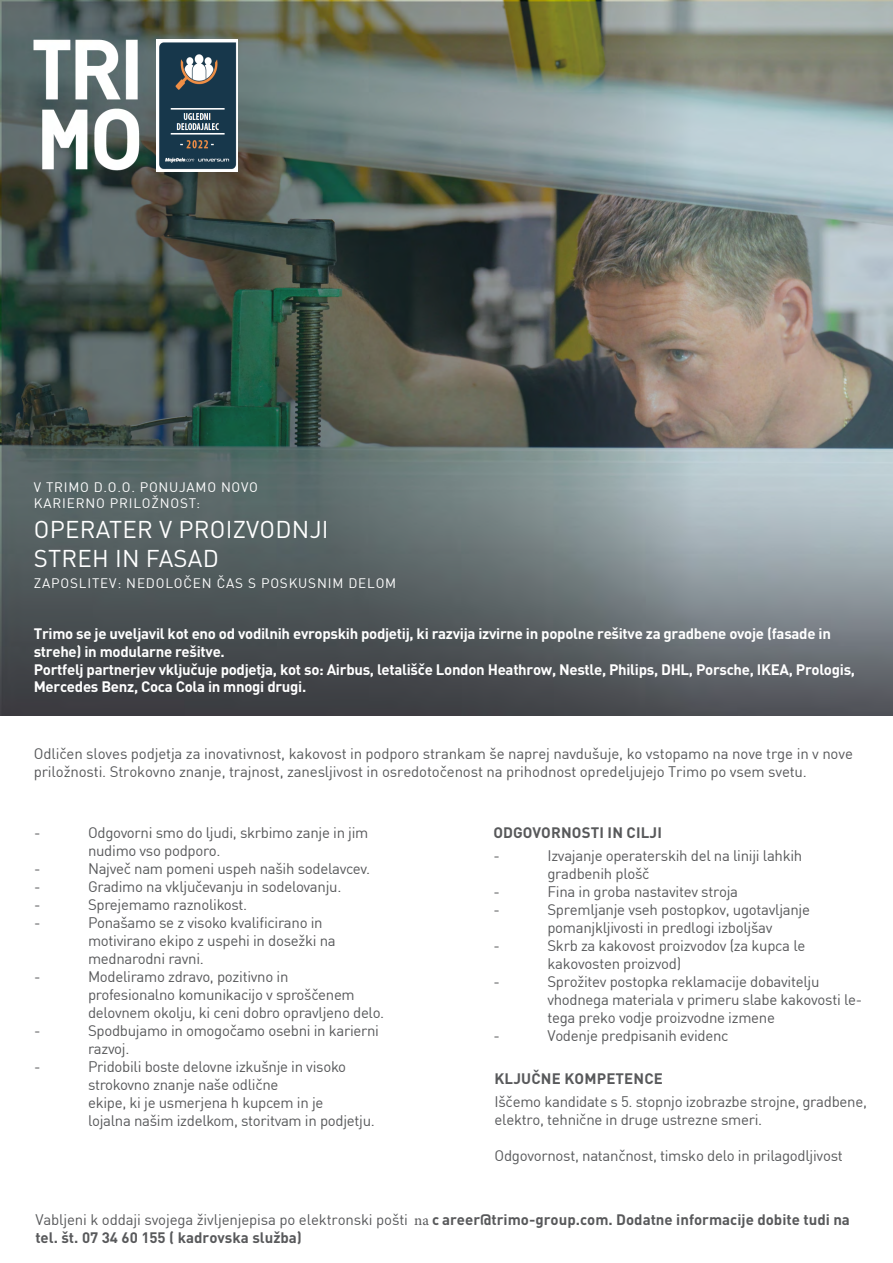
<style>
.page{position:relative;width:893px;height:1263px;background:#fff}
.page>*{position:absolute;margin:0;border:0;box-sizing:border-box;transform-origin:0 0}
.t1{font:24px/28.8px "DIN Pro";letter-spacing:.01em;color:#fff}
.t2{font:15px/18px "DIN Pro";letter-spacing:-.02em;color:#58595b}
.t3{font:700 15px/17.7px "DIN Pro";letter-spacing:-.02em;color:#fff}
.t4{font:700 15px/17.2px "DIN Pro";letter-spacing:.01em;color:#58595b}
.t5{font:13.5px/16.2px "DIN Pro";letter-spacing:.06em;color:#fff}
.s1{font-weight:400}
.s2{font-family:"Minion Pro";font-weight:400}
</style>
<div class="page">
<img style="left:0;top:1px;width:893px;height:715px">
<img style="left:156px;top:40px;width:81px;height:132px">
<p class="t5" style="left:34px;top:478px;width:226px">V TRIMO D.O.O. PONUJAMO NOVO<br>KARIERNO PRILOŽNOST:</p>
<h1 class="t1" style="left:34px;top:514px;width:296px">OPERATER V PROIZVODNJI<br>STREH IN FASAD</h1>
<p class="t5" style="left:34px;top:574px;width:364px">ZAPOSLITEV: NEDOLOČEN ČAS S POSKUSNIM DELOM</p>
<p class="t3" style="left:34px;top:624px;width:823px">Trimo se je uveljavil kot eno od vodilnih evropskih podjetij, ki razvija izvirne in popolne rešitve za gradbene ovoje (fasade in strehe) in modularne rešitve.<br>Portfelj partnerjev vključuje podjetja, kot so: Airbus, letališče London Heathrow, Nestle, Philips, DHL, Porsche, IKEA, Prologis, Mercedes Benz, Coca Cola in mnogi drugi.</p>
<p class="t2" style="left:34px;top:744px;width:821px">Odličen sloves podjetja za inovativnost, kakovost in podporo strankam še naprej navdušuje, ko vstopamo na nove trge in v nove priložnosti. Strokovno znanje, trajnost, zanesljivost in osredotočenost na prihodnost opredeljujejo Trimo po vsem svetu.</p>
<p class="t2" style="left:34px;top:823px;width:8px">-</p>
<p class="t2" style="left:88px;top:823px;width:282px">Odgovorni smo do ljudi, skrbimo zanje in jim nudimo vso podporo.</p>
<p class="t2" style="left:34px;top:859px;width:8px">-</p>
<p class="t2" style="left:88px;top:859px;width:284px">Največ nam pomeni uspeh naših sodelavcev.</p>
<p class="t2" style="left:34px;top:877px;width:8px">-</p>
<p class="t2" style="left:88px;top:877px;width:255px">Gradimo na vključevanju in sodelovanju.</p>
<p class="t2" style="left:34px;top:895px;width:8px">-</p>
<p class="t2" style="left:88px;top:895px;width:161px">Sprejemamo raznolikost.</p>
<p class="t2" style="left:34px;top:913px;width:8px">-</p>
<p class="t2" style="left:88px;top:913px;width:249px">Ponašamo se z visoko kvalificirano in motivirano ekipo z uspehi in dosežki na mednarodni ravni.</p>
<p class="t2" style="left:34px;top:967px;width:8px">-</p>
<p class="t2" style="left:88px;top:967px;width:298px">Modeliramo zdravo, pozitivno in<br>profesionalno komunikacijo v sproščenem delovnem okolju, ki ceni dobro opravljeno delo.</p>
<p class="t2" style="left:34px;top:1021px;width:8px">-</p>
<p class="t2" style="left:88px;top:1021px;width:293px">Spodbujamo in omogočamo osebni in karierni razvoj.</p>
<p class="t2" style="left:34px;top:1057px;width:8px">-</p>
<p class="t2" style="left:88px;top:1057px;width:288px">Pridobili boste delovne izkušnje in visoko strokovno znanje naše odlične<br>ekipe, ki je usmerjena h kupcem in je<br>lojalna našim izdelkom, storitvam in podjetju.</p>
<p class="t4" style="left:493px;top:823px;width:170px">ODGOVORNOSTI IN CILJI</p>
<p class="t2" style="left:493px;top:846px;width:8px">-</p>
<p class="t2" style="left:547px;top:846px;width:256px">Izvajanje operaterskih del na liniji lahkih gradbenih plošč</p>
<p class="t2" style="left:493px;top:882px;width:8px">-</p>
<p class="t2" style="left:547px;top:882px;width:192px">Fina in groba nastavitev stroja</p>
<p class="t2" style="left:493px;top:900px;width:8px">-</p>
<p class="t2" style="left:547px;top:900px;width:264px">Spremljanje vseh postopkov, ugotavljanje pomanjkljivosti in predlogi izboljšav</p>
<p class="t2" style="left:493px;top:936px;width:8px">-</p>
<p class="t2" style="left:547px;top:936px;width:259px">Skrb za kakovost proizvodov (za kupca le kakovosten proizvod)</p>
<p class="t2" style="left:493px;top:972px;width:8px">-</p>
<p class="t2" style="left:547px;top:972px;width:316px">Sprožitev postopka reklamacije dobavitelju vhodnega materiala v primeru slabe kakovosti le&shy;tega preko vodje proizvodne izmene</p>
<p class="t2" style="left:493px;top:1026px;width:8px">-</p>
<p class="t2" style="left:547px;top:1026px;width:183px">Vodenje predpisanih evidenc</p>
<p class="t4" style="left:494px;top:1070px;width:170px">KLJUČNE KOMPETENCE</p>
<p class="t2" style="left:495px;top:1092px;width:374px">Iščemo kandidate s 5. stopnjo izobrazbe strojne, gradbene, elektro, tehnične in druge ustrezne smeri.</p>
<p class="t2" style="left:495px;top:1146px;width:350px">Odgovornost, natančnost, timsko delo in prilagodljivost</p>
<p class="t4" style="left:35px;top:1211px;width:816px"><span class="s1">Vabljeni k oddaji svojega življenjepisa po elektronski pošti</span> <span class="s2">na</span> c areer@trimo-group.com. Dodatne informacije dobite tudi na tel. št. 07 34 60 155 ( kadrovska služba)</p>
</div>
